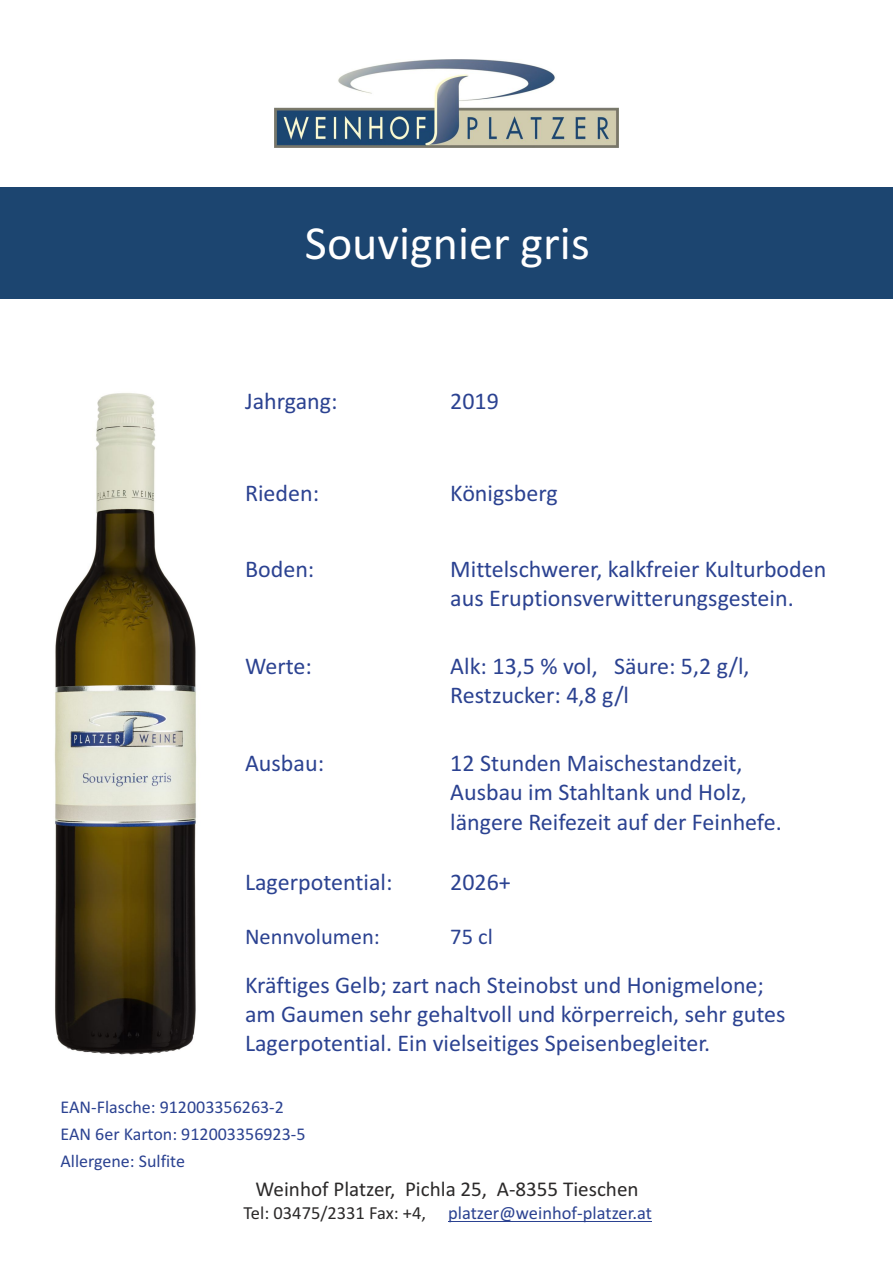
<style>
.page{position:relative;width:893px;height:1263px;background:#fff}
.page>*{position:absolute;margin:0;border:0;box-sizing:border-box;transform-origin:0 0}
.t1{font:48px "Calibri";color:#fff}
.t2{font:24px/29.2px "Calibri";color:#2b4291}
.t3{font:22.5px "Calibri";color:#2b4291}
.t4{font:21.15px "Calibri";color:#2b2929}
.t5{font:18.45px "Calibri";color:#2b4291}
.t6{font:18px "Calibri";color:#2b4291}
.s1{color:#2b2929}
</style>
<div class="page">
<div style="left:0;top:188px;width:893px;height:111px;background:#1c4570"></div>
<img style="left:274px;top:59px;width:345px;height:89px">
<hr style="left:448px;top:1221px;width:204px;height:1px;background:#2b4291">
<img style="left:54px;top:393px;width:142px;height:662px">
<h1 class="t1" style="left:305px;top:223px;width:286px">Souvignier gris</h1>
<p class="t2" style="left:245px;top:389px;width:94px">Jahrgang:</p>
<p class="t2" style="left:450px;top:389px;width:50px">2019</p>
<p class="t2" style="left:245px;top:480px;width:76px">Rieden:</p>
<p class="t2" style="left:450px;top:480px;width:109px">Königsberg</p>
<p class="t2" style="left:245px;top:556px;width:71px">Boden:</p>
<p class="t2" style="left:450px;top:556px;width:378px">Mittelschwerer, kalkfreier Kulturboden aus Eruptionsverwitterungsgestein.</p>
<p class="t2" style="left:245px;top:653px;width:68px">Werte:</p>
<p class="t2" style="left:450px;top:653px;width:301px">Alk: 13,5 % vol, Säure: 5,2 g/l,<br>Restzucker: 4,8 g/l</p>
<p class="t2" style="left:245px;top:750px;width:81px">Ausbau:</p>
<p class="t2" style="left:450px;top:750px;width:333px">12 Stunden Maischestandzeit,<br>Ausbau im Stahltank und Holz, längere Reifezeit auf der Feinhefe.</p>
<p class="t2" style="left:245px;top:869px;width:149px">Lagerpotential:</p>
<p class="t2" style="left:450px;top:869px;width:62px">2026+</p>
<p class="t3" style="left:245px;top:927px;width:136px">Nennvolumen:</p>
<p class="t3" style="left:450px;top:927px;width:44px">75 cl</p>
<p class="t2" style="left:245px;top:972px;width:542px">Kräftiges Gelb; zart nach Steinobst und Honigmelone; am Gaumen sehr gehaltvoll und körperreich, sehr gutes<br>Lagerpotential. Ein vielseitiges Speisenbegleiter.</p>
<p class="t6" style="left:61px;top:1099px;width:225px">EAN-Flasche: 912003356263-2</p>
<p class="t6" style="left:61px;top:1126px;width:246px">EAN 6er Karton: 912003356923-5</p>
<p class="t6" style="left:61px;top:1153px;width:126px">Allergene: Sulfite</p>
<p class="t4" style="left:256px;top:1180px;width:385px">Weinhof Platzer, Pichla 25, A-8355 Tieschen</p>
<p class="t5" style="left:244px;top:1205px;width:410px"><span class="s1">Tel: 03475/2331 Fax: +4,</span> platzer@weinhof-platzer.at</p>
</div>
